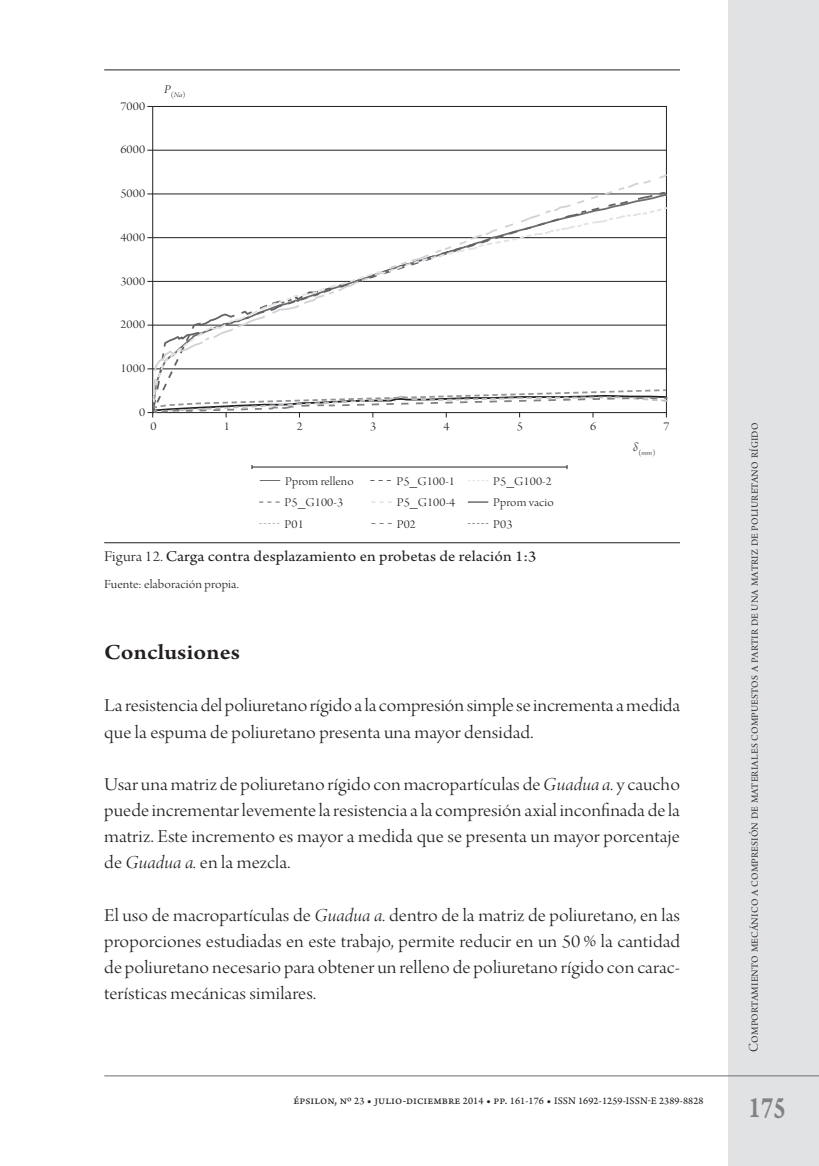
<style>
.page{position:relative;width:819px;height:1166px;background:#fff}
.page>*{position:absolute;margin:0;border:0;box-sizing:border-box;transform-origin:0 0}
.t1{font:31.5px "Arno Pro Smbd Caption";color:#808285;scale:.75 1}
.t2{font:600 22.75px "Arno Pro";letter-spacing:.005em;color:#231f20;scale:1.1 1}
.t3{font:19.25px/26.1px "Arno Pro Light Display";letter-spacing:.015em;color:#231f20;text-align:justify;scale:1.1 1}
.t4{font:19.25px/26.1px "Arno Pro Light Display";letter-spacing:.05em;color:#231f20;scale:1.1 1}
.t5{font:15.75px "Arno Pro";letter-spacing:.005em;color:#231f20;scale:1.1 1}
.t6{font:14px "Arno Pro Light Display";letter-spacing:.015em;color:#231f20}
.t7{font:13.12px "Arno Pro Light Display";letter-spacing:.025em;color:#231f20;scale:1.1 1}
.t8{font:12.6px/21.5px "Arno Pro Light Display";letter-spacing:.005em;color:#231f20;scale:1.1 1}
.t9{font:10.5px "Arno Pro Sm Text";letter-spacing:.01em;color:#231f20}
.t10{font:7.52px "Arno Pro Light Display";color:#231f20;scale:1.1 1}
.s1{font-family:"Arno Pro Light Italic Display"}
.s2{font-family:"Arno Pro Light Display"}
.s3{font-size:12.25px}
</style>
<div class="page">
<div style="left:728px;top:0;width:91px;height:1166px;background:#e1e2e4"></div>
<hr style="left:104px;top:1075px;width:715px;height:1px;background:#6c6d70">
<hr style="left:104px;top:69px;width:576px;height:1px;background:#231f20">
<hr style="left:104px;top:542px;width:576px;height:1px;background:#231f20">
<hr style="left:252px;top:466px;width:315px;height:1px;background:#231f20">
<svg style="left:468px;top:480px;width:20px;height:1px"></svg>
<svg style="left:259px;top:502px;width:20px;height:1px"></svg>
<svg style="left:259px;top:523px;width:20px;height:1px"></svg>
<svg style="left:371px;top:502px;width:21px;height:1px"></svg>
<svg style="left:371px;top:523px;width:21px;height:1px"></svg>
<svg style="left:468px;top:502px;width:20px;height:1px"></svg>
<svg style="left:468px;top:523px;width:20px;height:1px"></svg>
<svg style="left:260px;top:480px;width:20px;height:1px"></svg>
<svg style="left:370px;top:480px;width:21px;height:1px"></svg>
<hr style="left:152px;top:150px;width:514px;height:1px;background:#231f20">
<hr style="left:152px;top:106px;width:514px;height:1px;background:#231f20">
<hr style="left:152px;top:106px;width:1px;height:307px;background:#231f20">
<hr style="left:666px;top:106px;width:1px;height:307px;background:#231f20">
<svg style="left:152px;top:172px;width:515px;height:34px"></svg>
<svg style="left:152px;top:206px;width:516px;height:113px"></svg>
<svg style="left:147px;top:319px;width:521px;height:98px"></svg>
<p class="t8" style="left:120px;top:96px;width:24px">7000</p>
<p class="t8" style="left:120px;top:140px;width:24px">6000</p>
<p class="t8" style="left:120px;top:183px;width:24px">5000</p>
<p class="t8" style="left:120px;top:227px;width:24px">4000</p>
<p class="t8" style="left:120px;top:271px;width:24px">3000</p>
<p class="t8" style="left:120px;top:315px;width:24px">2000</p>
<p class="t8" style="left:120px;top:358px;width:24px">1000</p>
<p class="t8" style="left:139px;top:402px;width:7px">0</p>
<p class="t10" style="left:164px;top:91px;width:21px"><sup>P</sup>(<span class="s1">Na</span>)</p>
<p class="t8" style="left:150px;top:417px;width:7px">0</p>
<p class="t8" style="left:224px;top:417px;width:7px">1</p>
<p class="t8" style="left:297px;top:417px;width:7px">2</p>
<p class="t8" style="left:370px;top:417px;width:7px">3</p>
<p class="t8" style="left:443px;top:417px;width:7px">4</p>
<p class="t8" style="left:517px;top:417px;width:7px">5</p>
<p class="t8" style="left:590px;top:417px;width:7px">6</p>
<p class="t8" style="left:663px;top:417px;width:7px">7</p>
<p class="t8" style="left:285px;top:471px;width:64px">Pprom relleno</p>
<p class="t8" style="left:396px;top:471px;width:55px">P5_G100-1</p>
<p class="t8" style="left:493px;top:471px;width:55px">P5_G100-2</p>
<p class="t8" style="left:284px;top:493px;width:55px">P5_G100-3<br>P01</p>
<p class="t8" style="left:397px;top:493px;width:55px">P5_G100-4<br>P02</p>
<p class="t8" style="left:493px;top:493px;width:56px">Pprom vacio<br>P03</p>
<p class="t5" style="left:104px;top:547px;width:394px"><span class="s2">Figura 12.</span> Carga contra desplazamiento en probetas de relación 1:3</p>
<p class="t7" style="left:104px;top:577px;width:124px">Fuente: elaboración propia.</p>
<p class="t10" style="left:633px;top:449px;width:22px"><sup>δ</sup>(<span class="s1">mm</span>)</p>
<p class="t2" style="left:104px;top:639px;width:125px">Conclusiones</p>
<p class="t4" style="left:104px;top:694px;width:525px">La resistencia del poliuretano rígido a la compresión simple se incrementa a medida que la espuma de poliuretano presenta una mayor densidad.</p>
<p class="t3" style="left:104px;top:772px;width:525px">Usar una matriz de poliuretano rígido con macropartículas de <span class="s1">Guadua a.</span> y caucho puede incrementar levemente la resistencia a la compresión axial inconfinada de la matriz. Este incremento es mayor a medida que se presenta un mayor porcentaje de <span class="s1">Guadua a.</span> en la mezcla.</p>
<p class="t3" style="left:104px;top:903px;width:525px">El uso de macropartículas de <span class="s1">Guadua a.</span> dentro de la matriz de poliuretano, en las proporciones estudiadas en este trabajo, permite reducir en un 50% la cantidad de poliuretano necesario para obtener un relleno de poliuretano rígido con carac&shy;terísticas mecánicas similares.</p>
<p class="t9" style="left:293px;top:1094px;width:411px"><span class="s3">épsilon, nº</span> 23 <span class="s3">• julio-diciembre</span> 2014 <span class="s3">• pp.</span> 161-176 <span class="s3">•</span> ISSN 1692-1259-IssN-e 2389-8828</p>
<p class="t6" style="left:746px;top:1052px;width:631px;rotate:-90deg">Comportamiento mecánico a compresión de materiales compuestos a partir de una matriz de poliuretano rígido</p>
<h1 class="t1" style="left:748px;top:1088px;width:51px">175</h1>
</div>
